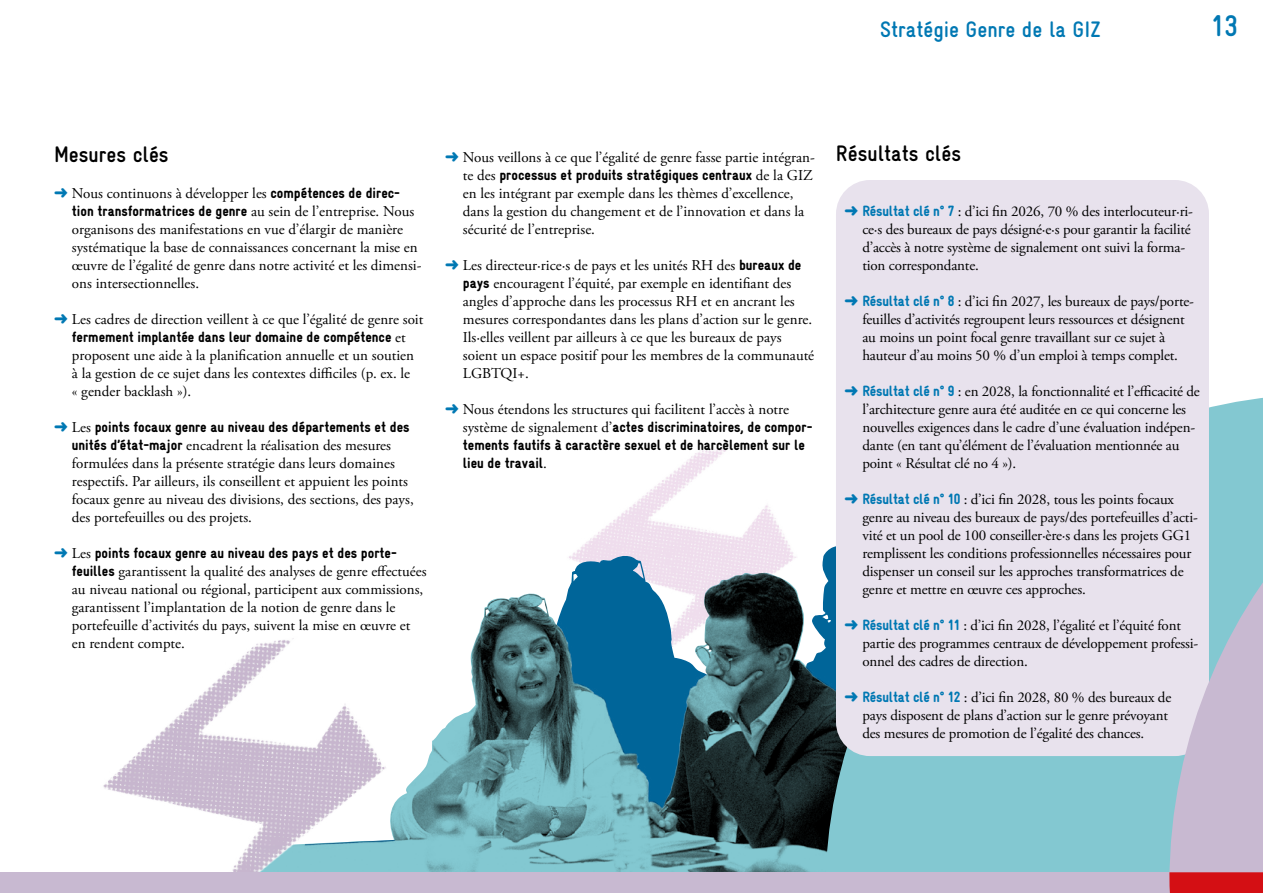
<style>
.page{position:relative;width:1263px;height:893px;background:#fff}
.page>*{position:absolute;margin:0;border:0;box-sizing:border-box;transform-origin:0 0}
.t1{font:700 30px "Gravur Condensed";color:#0078b3}
.t2{font:700 22.5px "Gravur Condensed";color:#0078b3}
.t3{font:700 condensed 22.5px "Gravur";color:#000}
.t4{font:700 22.5px "Gravur Condensed";color:#000}
.t5{font:15px/18px "Adobe Garamond Pro";color:#000}
.t6{font:900 15px/18px "Gravur Condensed";color:#000}
.s1{color:#0078b3}
.s2{font-family:"Gravur Condensed";font-weight:900}
.s3{font-family:"Adobe Garamond Pro";font-weight:400}
.s4{font-family:"Gravur Condensed";font-weight:900;color:#0078b3}
</style>
<div class="page">
<img style="left:601px;top:449px;width:181px;height:82px">
<svg style="left:569px;top:531px;width:256px;height:42px;fill:#efdfed"></svg>
<svg style="left:410px;top:573px;width:415px;height:299px;background:#5c8692"></svg>
<svg style="left:825px;top:546px;width:344px;height:326px;background:#79bcc7"></svg>
<img style="left:103px;top:638px;width:307px;height:234px">
<div style="left:836px;top:180px;width:373px;height:576px;background:#e8e2ed;border-radius:34px"></div>
<svg style="left:1169px;top:397px;width:94px;height:475px"></svg>
<div style="left:0;top:872px;width:1263px;height:21px;background:#c8b9d1"></div>
<div style="left:1169px;top:872px;width:94px;height:21px;background:#d40f14"></div>
<h2 class="t2" style="left:880px;top:17px;width:222px">Stratégie Genre de la GIZ</h2>
<h1 class="t1" style="left:1211px;top:9px;width:29px">13</h1>
<h2 class="t4" style="left:54px;top:142px;width:116px">Mesures clés</h2>
<p class="t5" style="left:54px;top:185px;width:348px"><span class="s1">➜</span> Nous continuons à développer les <span class="s2">compétences de direc-</span></p>
<p class="t6" style="left:72px;top:202px;width:344px">tion transformatrices de genre <span class="s3">au sein de l’entreprise. Nous</span></p>
<p class="t5" style="left:72px;top:221px;width:351px">organisons des manifestations en vue d’élargir de manière systématique la base de connaissances concernant la mise en œuvre de l’égalité de genre dans notre activité et les dimensi&shy;ons intersectionnelles.</p>
<p class="t5" style="left:54px;top:311px;width:371px"><span class="s1">➜</span> Les cadres de direction veillent à ce que l’égalité de genre soit</p>
<p class="t6" style="left:72px;top:328px;width:335px">fermement implantée dans leur domaine de compétence <span class="s3">et</span></p>
<p class="t5" style="left:72px;top:347px;width:344px">proposent une aide à la planification annuelle et un soutien à la gestion de ce sujet dans les contextes difficiles (p. ex. le « gender backlash »).</p>
<p class="t6" style="left:54px;top:418px;width:357px"><span class="s1">➜</span> <span class="s3">Les</span> points focaux genre au niveau des départements et des</p>
<p class="t5" style="left:72px;top:437px;width:343px"><span class="s2">unités d’état-major</span> encadrent la réalisation des mesures formulées dans la présente stratégie dans leurs domaines respectifs. Par ailleurs, ils conseillent et appuient les points focaux genre au niveau des divisions, des sections, des pays, des portefeuilles ou des projets.</p>
<p class="t6" style="left:54px;top:544px;width:344px"><span class="s1">➜</span> <span class="s3">Les</span> points focaux genre au niveau des pays et des porte-</p>
<p class="t5" style="left:72px;top:563px;width:356px"><span class="s2">feuilles</span> garantissent la qualité des analyses de genre effectuées au niveau national ou régional, participent aux commissions, garantissent l’implantation de la notion de genre dans le portefeuille d’activités du pays, suivent la mise en œuvre et en rendent compte.</p>
<p class="t5" style="left:445px;top:149px;width:371px"><span class="s1">➜</span> Nous veillons à ce que l’égalité de genre fasse partie intégran-</p>
<p class="t6" style="left:463px;top:166px;width:351px"><span class="s3">te des</span> processus et produits stratégiques centraux <span class="s3">de la GIZ</span></p>
<p class="t5" style="left:463px;top:185px;width:343px">en les intégrant par exemple dans les thèmes d’excellence, dans la gestion du changement et de l’innovation et dans la sécurité de l’entreprise.</p>
<p class="t5" style="left:463px;top:257px;width:353px;text-indent:-18px"><span class="s1">➜</span> Les directeur·rice·s de pays et les unités RH des <span class="s2">bureaux de pays</span> encouragent l’équité, par exemple en identifiant des angles d’approche dans les processus RH et en ancrant les mesures correspondantes dans les plans d’action sur le genre.<br>Ils·elles veillent par ailleurs à ce que les bureaux de pays soient un espace positif pour les membres de la communauté LGBTQI+.</p>
<p class="t5" style="left:445px;top:401px;width:345px"><span class="s1">➜</span> Nous étendons les structures qui facilitent l’accès à notre</p>
<p class="t6" style="left:463px;top:418px;width:351px"><span class="s3">système de signalement d’</span>actes discriminatoires, de compor&shy;tements fautifs à caractère sexuel et de harcèlement sur le lieu de travail<span class="s3">.</span></p>
<h2 class="t3" style="left:836px;top:141px;width:127px">Résultats clés</h2>
<p class="t5" style="left:862px;top:203px;width:332px;text-indent:-18px"><span class="s1">➜</span> <span class="s4">Résultat clé n° 7</span> : d’ici fin 2026, 70 % des interlocuteur·ri&shy;ce·s des bureaux de pays désigné·e·s pour garantir la facilité d’accès à notre système de signalement ont suivi la forma&shy;tion correspondante.</p>
<p class="t5" style="left:862px;top:293px;width:333px;text-indent:-18px"><span class="s1">➜</span> <span class="s4">Résultat clé n° 8</span> : d’ici fin 2027, les bureaux de pays/porte&shy;feuilles d’activités regroupent leurs ressources et désignent au moins un point focal genre travaillant sur ce sujet à hauteur d’au moins 50 % d’un emploi à temps complet.</p>
<p class="t5" style="left:862px;top:383px;width:339px;text-indent:-18px"><span class="s1">➜</span> <span class="s4">Résultat clé n° 9</span> : en 2028, la fonctionnalité et l’efficacité de l’architecture genre aura été auditée en ce qui concerne les nouvelles exigences dans le cadre d’une évaluation indépen&shy;dante (en tant qu’élément de l’évaluation mentionnée au point « Résultat clé no 4 »).</p>
<p class="t5" style="left:862px;top:491px;width:337px;text-indent:-18px"><span class="s1">➜</span> <span class="s4">Résultat clé n° 10</span> : d’ici fin 2028, tous les points focaux genre au niveau des bureaux de pays/des portefeuilles d’acti&shy;vité et un pool de 100 conseiller·ère·s dans les projets GG1 remplissent les conditions professionnelles nécessaires pour dispenser un conseil sur les approches transformatrices de genre et mettre en œuvre ces approches.</p>
<p class="t5" style="left:862px;top:617px;width:337px;text-indent:-18px"><span class="s1">➜</span> <span class="s4">Résultat clé n° 11</span> : d’ici fin 2028, l’égalité et l’équité font partie des programmes centraux de développement professi&shy;onnel des cadres de direction.</p>
<p class="t5" style="left:862px;top:689px;width:310px;text-indent:-18px"><span class="s1">➜</span> <span class="s4">Résultat clé n° 12</span> : d’ici fin 2028, 80 % des bureaux de pays disposent de plans d’action sur le genre prévoyant des mesures de promotion de l’égalité des chances.</p>
</div>
